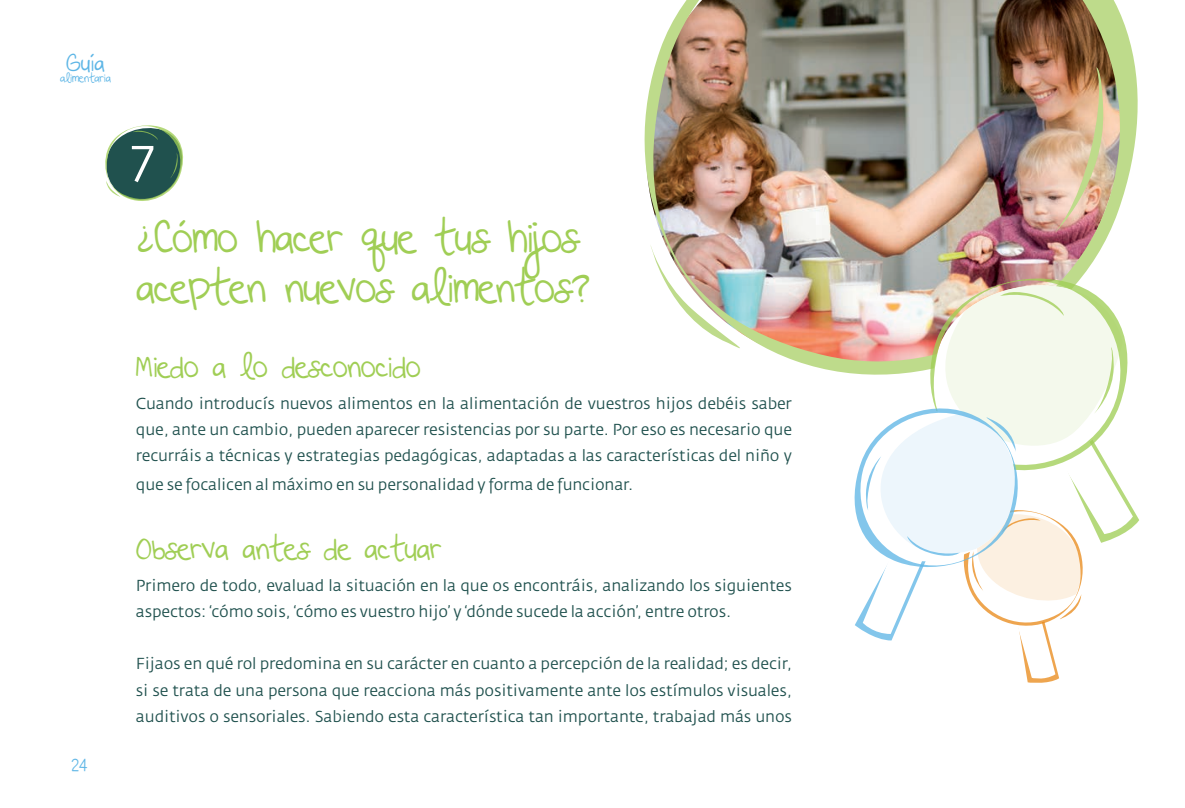
<style>
.page{position:relative;width:1185px;height:808px;background:#fff}
.page>*{position:absolute;margin:0;border:0;box-sizing:border-box;transform-origin:0 0}
.t1{font:50.23px "Fedra Sans Book TF";color:#fff}
.t2{font:42px/50.2px "Beautiful Every Time";letter-spacing:-.035em;color:#a0ce55}
.t3{font:30.1px "Beautiful Every Time";letter-spacing:-.025em;color:#a0ce55}
.t4{font:22.75px "Beautiful Every Time";color:#5eb6e6}
.t5{font:17.5px "Candy Round BTN";color:#5eb6e6}
.t6{font:15.75px/26.2px "Fedra Sans Book TF";letter-spacing:-.01em;color:#20514e;text-align:justify}
.t7{font:11.55px "Beautiful Every Time";letter-spacing:-.025em;color:#5eb6e6}
</style>
<div class="page">
<svg style="left:105px;top:125px;width:78px;height:76px"></svg>
<img style="left:644px;top:0;width:494px;height:375px">
<svg style="left:918px;top:267px;width:219px;height:131px;fill:#f4f9ec"></svg>
<svg style="left:854px;top:398px;width:285px;height:285px"></svg>
<h3 class="t4" style="left:66px;top:49px;width:40px">Guía</h3>
<p class="t7" style="left:60px;top:72px;width:52px">alimentaria</p>
<p class="t5" style="left:71px;top:755px;width:18px">24</p>
<h1 class="t1" style="left:126px;top:137px;width:34px">7</h1>
<h2 class="t2" style="left:136px;top:212px;width:455px">¿Cómo hacer que tus hijos acepten nuevos alimentos?</h2>
<h3 class="t3" style="left:136px;top:349px;width:286px">Miedo a lo desconocido</h3>
<p class="t6" style="left:136px;top:390px;width:657px">Cuando introducís nuevos alimentos en la alimentación de vuestros hijos debéis saber que, ante un cambio, pueden aparecer resistencias por su parte. Por eso es necesario que recurráis a técnicas y estrategias pedagógicas, adaptadas a las características del niño y</p>
<p class="t6" style="left:136px;top:472px;width:499px">que se focalicen al máximo en su personalidad y forma de funcionar.</p>
<h3 class="t3" style="left:136px;top:531px;width:307px">Observa antes de actuar</h3>
<p class="t6" style="left:136px;top:572px;width:657px">Primero de todo, evaluad la situación en la que os encontráis, analizando los siguientes aspectos: ‘cómo sois, ‘cómo es vuestro hijo’ y ‘dónde sucede la acción’, entre otros.</p>
<p class="t6" style="left:136px;top:651px;width:657px">Fijaos en qué rol predomina en su carácter en cuanto a percepción de la realidad; es decir, si se trata de una persona que reacciona más positivamente ante los estímulos visuales, auditivos o sensoriales. Sabiendo esta característica tan importante, trabajad más unos</p>
</div>
